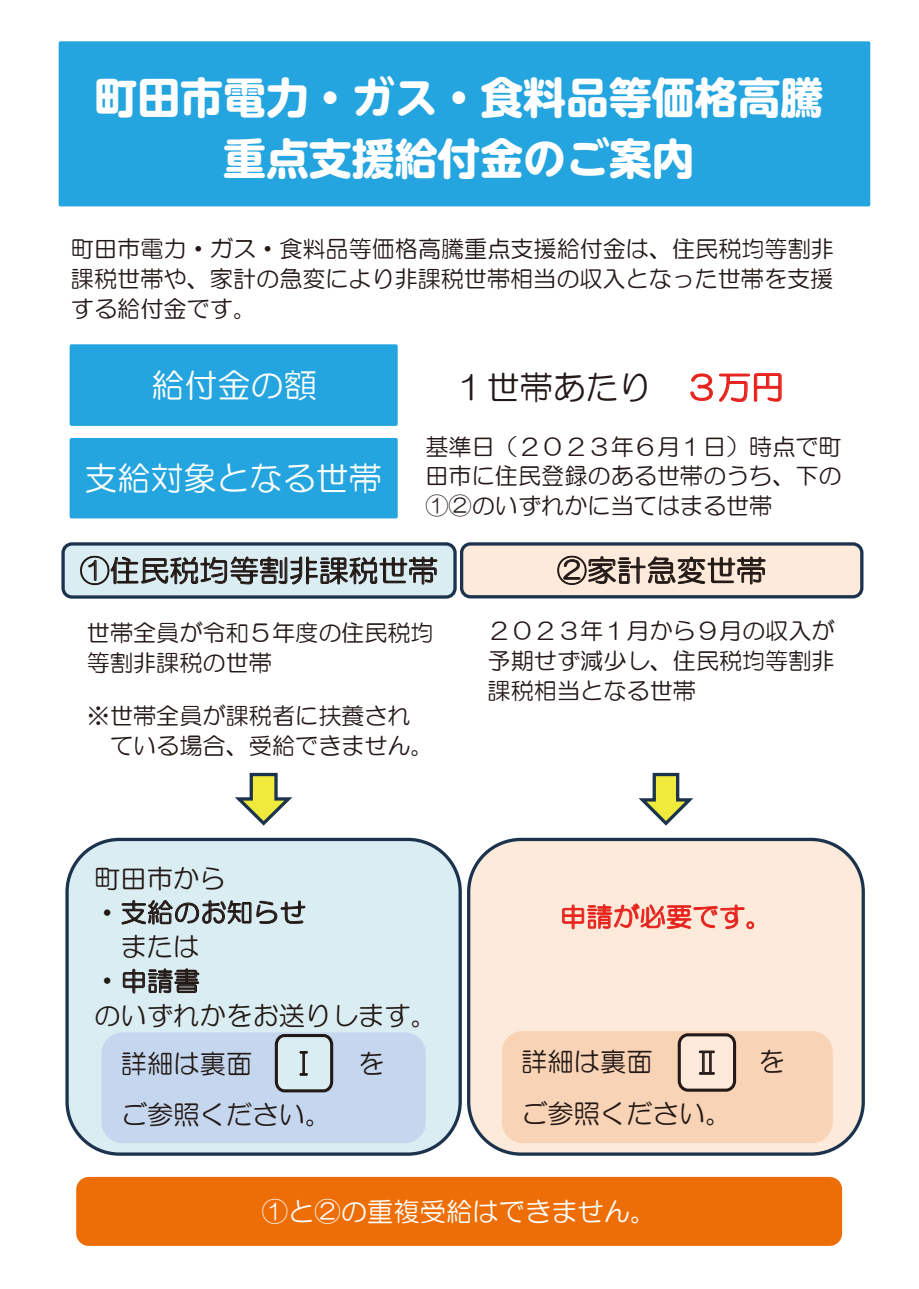
<style>
.page{position:relative;width:919px;height:1289px;background:#fff}
.page>*{position:absolute;margin:0;border:0;box-sizing:border-box;transform-origin:0 0}
.t1{font:700 42.9px/60.8px "UD Shin M Go Pr 6";color:#fff;text-align:center}
.t2{font:33px "HG Maru Gothic MPRO";color:#fff}
.t3{font:33px "HG Maru Gothic MPRO";color:#231916}
.t4{font:29.7px "HG Maru Gothic MPRO";letter-spacing:.005em;color:#231916}
.t5{font:29.55px "HG Maru Gothic MPRO";color:#231916;scale:.88 1}
.t6{font:28.95px "HG Maru Gothic MPRO";color:#231916;scale:.94 1}
.t7{font:26.4px "HG Maru Gothic MPRO";color:#231916}
.t8{font:26.25px "HG Maru Gothic MPRO";color:#231916}
.t9{font:26.25px "HG Maru Gothic MPRO";color:#fff}
.t10{font:26.25px "HG Maru Gothic MPRO";letter-spacing:.01em;color:#e7221c}
.t11{font:23.25px "HG Maru Gothic MPRO";color:#231916}
.t12{font:23.1px/30px "HG Maru Gothic MPRO";color:#231916}
.s1{color:#e7221c}
</style>
<div class="page">
<div style="left:59px;top:41px;width:811px;height:165px;background:#24a5df;border:3px solid #24a5df"></div>
<svg style="left:690px;top:373px;width:92px;height:29px"></svg>
<div style="left:78px;top:1178px;width:762px;height:66px;background:#ed6e06;border-radius:11px"></div>
<div style="left:76px;top:1176px;width:766px;height:69px;border:3px solid #ed6e06;border-radius:11px"></div>
<div style="left:67px;top:839px;width:393px;height:315px;background:#daedf2;border-radius:52px"></div>
<div style="left:65px;top:837px;width:397px;height:318px;border:3px solid #1c334e;border-radius:52px"></div>
<svg style="left:121px;top:900px;width:184px;height:25px"></svg>
<svg style="left:122px;top:968px;width:77px;height:25px"></svg>
<div style="left:103px;top:1034px;width:321px;height:107px;background:#c5d7ee;border-radius:19px"></div>
<div style="left:101px;top:1032px;width:324px;height:111px;border:3px solid #c5d7ee;border-radius:19px"></div>
<div style="left:468px;top:839px;width:395px;height:315px;background:#fdeada;border-radius:52px"></div>
<div style="left:467px;top:837px;width:397px;height:318px;border:3px solid #1c334e;border-radius:52px"></div>
<svg style="left:562px;top:903px;width:192px;height:26px"></svg>
<div style="left:63px;top:544px;width:392px;height:53px;background:#daedf2;border-radius:9px"></div>
<div style="left:61px;top:542px;width:395px;height:56px;border:3px solid #1c334e;border-radius:9px"></div>
<svg style="left:80px;top:555px;width:357px;height:30px"></svg>
<div style="left:461px;top:544px;width:400px;height:52px;background:#fdeada;border-radius:9px"></div>
<div style="left:460px;top:542px;width:403px;height:56px;border:3px solid #1c334e;border-radius:9px"></div>
<svg style="left:557px;top:555px;width:208px;height:30px"></svg>
<div style="left:276px;top:1035px;width:55px;height:55px;background:#daedf2;border-radius:9px"></div>
<div style="left:275px;top:1033px;width:58px;height:59px;border:3px solid #231916;border-radius:9px"></div>
<svg style="left:299px;top:1051px;width:9px;height:24px"></svg>
<div style="left:503px;top:1032px;width:328px;height:109px;background:#f8d3b5;border-radius:20px"></div>
<div style="left:501px;top:1030px;width:331px;height:113px;border:3px solid #f8d3b5;border-radius:20px"></div>
<div style="left:679px;top:1034px;width:55px;height:56px;background:#fdeada;border-radius:9px"></div>
<div style="left:677px;top:1033px;width:59px;height:58px;border:3px solid #231916;border-radius:9px"></div>
<svg style="left:699px;top:1050px;width:16px;height:24px"></svg>
<svg style="left:235px;top:772px;width:58px;height:54px"></svg>
<svg style="left:638px;top:772px;width:56px;height:54px"></svg>
<div style="left:70px;top:344px;width:327px;height:82px;background:#24a5df;border:3px solid #24a5df"></div>
<div style="left:70px;top:438px;width:327px;height:80px;background:#24a5df"></div>
<h1 class="t1" style="left:95px;top:64px;width:730px">町田市電力・ガス・食料品等価格高騰重点支援給付金のご案内</h1>
<p class="t11" style="left:71px;top:237px;width:764px">町田市電力・ガス・食料品等価格高騰重点支援給付金は、住民税均等割非</p>
<p class="t12" style="left:71px;top:264px;width:763px">課税世帯や、家計の急変により非課税世帯相当の収入となった世帯を支援する給付金です。</p>
<h2 class="t2" style="left:151px;top:368px;width:167px">給付金の額</h2>
<h2 class="t2" style="left:84px;top:462px;width:299px">支給対象となる世帯</h2>
<h2 class="t3" style="left:453px;top:370px;width:332px">１世帯あたり <span class="s1">３万円</span></h2>
<p class="t12" style="left:425px;top:431px;width:417px;text-align:justify">基準日（２０２３年６月１日）時点で町田市に住民登録のある世帯のうち、下の①②のいずれかに当てはまる世帯</p>
<p class="t4" style="left:80px;top:555px;width:359px">①住民税均等割非課税世帯</p>
<p class="t4" style="left:557px;top:555px;width:210px">②家計急変世帯</p>
<p class="t12" style="left:87px;top:617px;width:348px">世帯全員が令和５年度の住民税均等割非課税の世帯</p>
<p class="t12" style="left:110px;top:700px;width:325px;text-indent:-23px">※世帯全員が課税者に扶養されている場合、受給できません。</p>
<p class="t12" style="left:487px;top:615px;width:348px;text-align:justify">２０２３年１月から９月の収入が予期せず減少し、住民税均等割非課税相当となる世帯</p>
<p class="t7" style="left:94px;top:864px;width:133px">町田市から</p>
<p class="t8" style="left:94px;top:899px;width:213px">・支給のお知らせ</p>
<p class="t8" style="left:121px;top:933px;width:80px">または</p>
<p class="t8" style="left:94px;top:967px;width:107px">・申請書</p>
<p class="t8" style="left:94px;top:1002px;width:344px">のいずれかをお送りします。</p>
<p class="t8" style="left:121px;top:1049px;width:133px">詳細は裏面</p>
<p class="t8" style="left:358px;top:1049px;width:28px">を</p>
<p class="t7" style="left:121px;top:1101px;width:212px">ご参照ください。</p>
<p class="t10" style="left:560px;top:903px;width:213px">申請が必要です。</p>
<p class="t5" style="left:291px;top:1048px;width:31px">Ⅰ</p>
<p class="t7" style="left:521px;top:1048px;width:133px">詳細は裏面</p>
<p class="t7" style="left:758px;top:1048px;width:28px">を</p>
<p class="t8" style="left:521px;top:1100px;width:212px">ご参照ください。</p>
<p class="t6" style="left:693px;top:1048px;width:30px">Ⅱ</p>
<p class="t9" style="left:262px;top:1198px;width:396px">①と②の重複受給はできません。</p>
</div>
